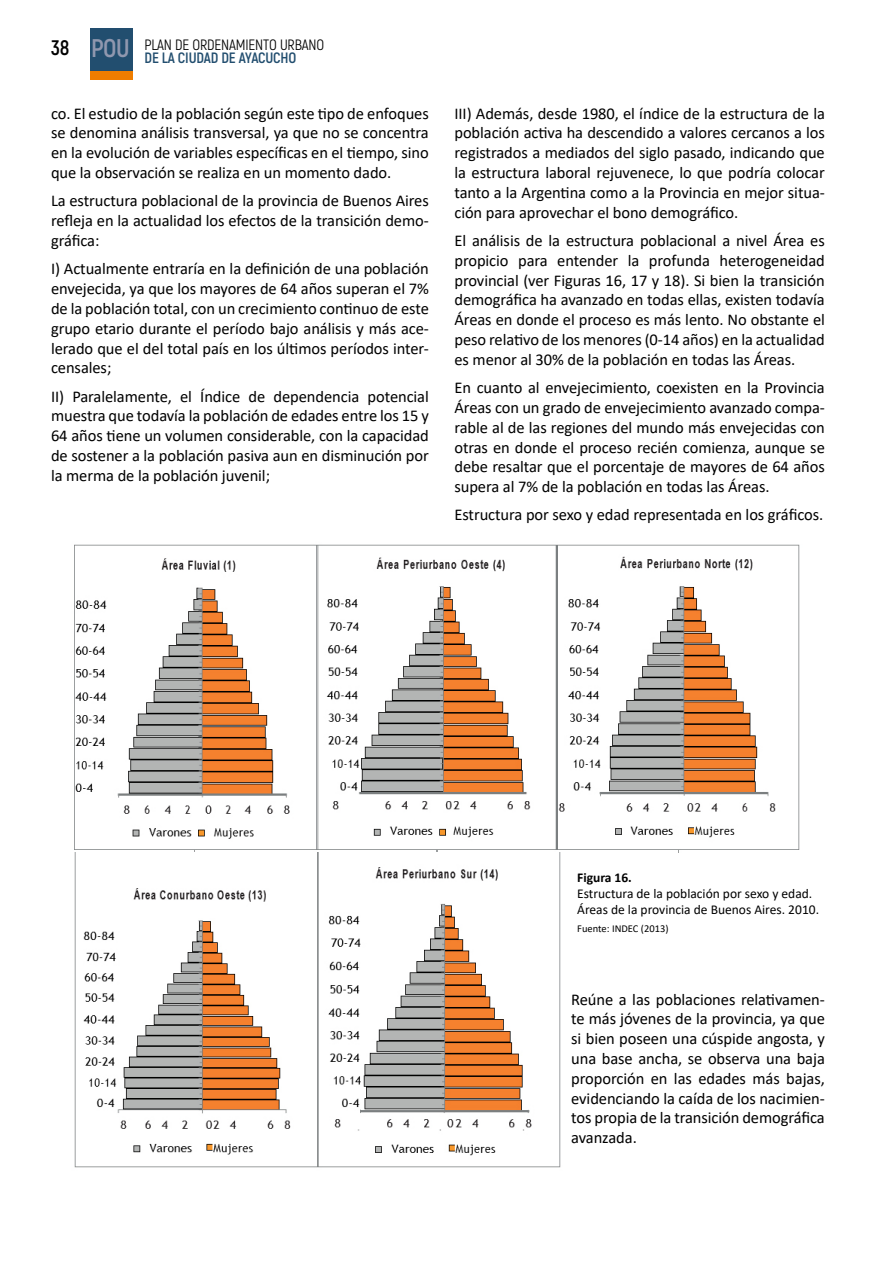
<style>
.page{position:relative;width:893px;height:1263px;background:#fff}
.page>*{position:absolute;margin:0;border:0;box-sizing:border-box;transform-origin:0 0}
.t1{font:700 21px "Akrobat";color:#000}
.t2{font:16.5px/19.8px "Calibri";letter-spacing:-.005em;color:#000;text-align:justify}
.t3{font:15px/13.5px "Akrobat";letter-spacing:-.01em;color:#000}
.t4{font:13.5px/16.2px "Calibri";color:#000}
.t5{font:700 13.5px "Calibri";color:#000}
.t6{font:10.5px "Calibri";color:#000}
.s1{font-weight:700;color:#224e6f}
</style>
<div class="page">
<img style="left:74px;top:544px;width:726px;height:308px">
<img style="left:74px;top:852px;width:487px;height:316px">
<div style="left:90px;top:28px;width:42px;height:47px;background:#224e6f"></div>
<div style="left:90px;top:71px;width:42px;height:9px;background:#ef7d00"></div>
<p class="t1" style="left:51px;top:35px;width:20px">38</p>
<p class="t3" style="left:91px;top:38px;width:235px;text-indent:54px">PLAN DE ORDENAMIENTO URBANO<br><sup>POU</sup> <span class="s1">DE LA CIUDAD DE AYACUCHO</span></p>
<p class="t2" style="left:51px;top:103px;width:379px">co. El estudio de la población según este tipo de enfoques se denomina análisis transversal, ya que no se concentra en la evolución de variables específicas en el tiempo, sino que la observación se realiza en un momento dado.</p>
<p class="t2" style="left:51px;top:191px;width:379px">La estructura poblacional de la provincia de Buenos Aires refleja en la actualidad los efectos de la transición demo&shy;gráfica:</p>
<p class="t2" style="left:51px;top:258px;width:379px">I) Actualmente entraría en la definición de una población envejecida, ya que los mayores de 64 años superan el 7% de la población total, con un crecimiento continuo de este grupo etario durante el período bajo análisis y más ace&shy;lerado que el del total país en los últimos períodos inter&shy;censales;</p>
<p class="t2" style="left:51px;top:386px;width:379px">II) Paralelamente, el Índice de dependencia potencial muestra que todavía la población de edades entre los 15 y 64 años tiene un volumen considerable, con la capacidad de sostener a la población pasiva aun en disminución por la merma de la población juvenil;</p>
<p class="t2" style="left:454px;top:103px;width:372px">III) Además, desde 1980, el índice de la estructura de la población activa ha descendido a valores cercanos a los registrados a mediados del siglo pasado, indicando que la estructura laboral rejuvenece, lo que podría colocar tanto a la Argentina como a la Provincia en mejor situa&shy;ción para aprovechar el bono demográfico.</p>
<p class="t2" style="left:454px;top:230px;width:372px">El análisis de la estructura poblacional a nivel Área es propicio para entender la profunda heterogeneidad provincial (ver Figuras 16, 17 y 18). Si bien la transición demográfica ha avanzado en todas ellas, existen todavía Áreas en donde el proceso es más lento. No obstante el peso relativo de los menores (0-14 años) en la actualidad es menor al 30% de la población en todas las Áreas.</p>
<p class="t2" style="left:454px;top:377px;width:372px">En cuanto al envejecimiento, coexisten en la Provincia Áreas con un grado de envejecimiento avanzado compa&shy;rable al de las regiones del mundo más envejecidas con otras en donde el proceso recién comienza, aunque se debe resaltar que el porcentaje de mayores de 64 años supera al 7% de la población en todas las Áreas.</p>
<p class="t2" style="left:454px;top:505px;width:370px">Estructura por sexo y edad representada en los gráficos.</p>
<p class="t5" style="left:577px;top:868px;width:56px">Figura 16.</p>
<p class="t4" style="left:577px;top:885px;width:243px">Estructura de la población por sexo y edad.<br>Áreas de la provincia de Buenos Aires. 2010.</p>
<p class="t6" style="left:577px;top:921px;width:93px">Fuente: INDEC (2013)</p>
<p class="t2" style="left:571px;top:989px;width:255px">Reúne a las poblaciones relativamen&shy;te más jóvenes de la provincia, ya que si bien poseen una cúspide angosta, y una base ancha, se observa una baja proporción en las edades más bajas, evidenciando la caída de los nacimien&shy;tos propia de la transición demográfica avanzada.</p>
</div>
